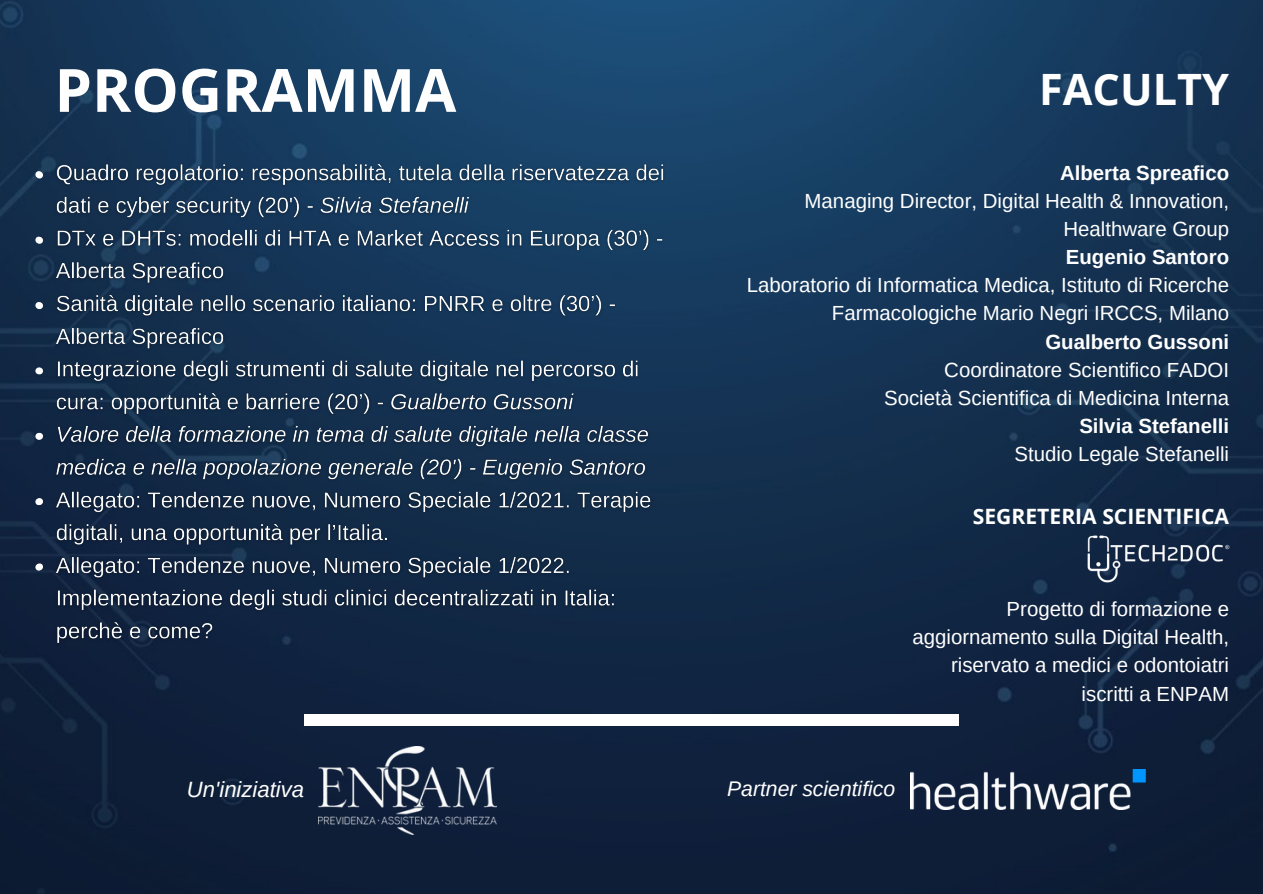
<style>
.page{position:relative;width:1263px;height:894px;background:#fff}
.page>*{position:absolute;margin:0;border:0;box-sizing:border-box;transform-origin:0 0}
.t1{font:700 59.7px "Open Sans";color:#fff}
.t2{font:700 43.2px "Open Sans";color:#fff}
.t3{font:italic 22.2px "Arimo";color:#fff}
.t4{font:700 21.15px "Open Sans";color:#fff}
.t5{font:italic 21.15px "Arimo";color:#fff}
.t6{font:20.4px/28px "Arimo";color:#fff;text-align:right}
.t7{font:700 20.4px "Arimo";color:#fff}
</style>
<div class="page">
<img style="left:0;top:0;width:1263px;height:893px">
<img style="left:319px;top:746px;width:177px;height:87px">
<div style="left:304px;top:713px;width:655px;height:12px;background:#fff"></div>
<img style="left:984px;top:461px;width:279px;height:195px">
<img style="left:911px;top:769px;width:235px;height:39px">
<img style="left:35px;top:156px;width:637px;height:494px">
<p class="t1" style="left:55px;top:48px;width:403px">PROGRAMMA</p>
<p class="t3" style="left:187px;top:776px;width:119px">Un'iniziativa</p>
<p class="t2" style="left:1039px;top:58px;width:191px">FACULTY</p>
<p class="t7" style="left:1060px;top:161px;width:171px">Alberta Spreafico</p>
<p class="t6" style="left:805px;top:187px;width:426px">Managing Director, Digital Health &amp; Innovation,<br>Healthware Group</p>
<p class="t7" style="left:1066px;top:245px;width:165px">Eugenio Santoro</p>
<p class="t6" style="left:747px;top:271px;width:484px">Laboratorio di Informatica Medica, Istituto di Ricerche<br>Farmacologiche Mario Negri IRCCS, Milano</p>
<p class="t7" style="left:1045px;top:330px;width:185px">Gualberto Gussoni</p>
<p class="t6" style="left:944px;top:355px;width:286px">Coordinatore Scientifico FADOI</p>
<p class="t6" style="left:884px;top:383px;width:347px">Società Scientifica di Medicina Interna</p>
<p class="t7" style="left:1079px;top:414px;width:151px">Silvia Stefanelli</p>
<p class="t6" style="left:1014px;top:440px;width:216px">Studio Legale Stefanelli</p>
<p class="t4" style="left:973px;top:501px;width:258px">SEGRETERIA SCIENTIFICA</p>
<p class="t6" style="left:912px;top:595px;width:318px">Progetto di formazione e aggiornamento sulla Digital Health, riservato a medici e odontoiatri iscritti a ENPAM</p>
<p class="t5" style="left:727px;top:777px;width:170px">Partner scientifico</p>
</div>
